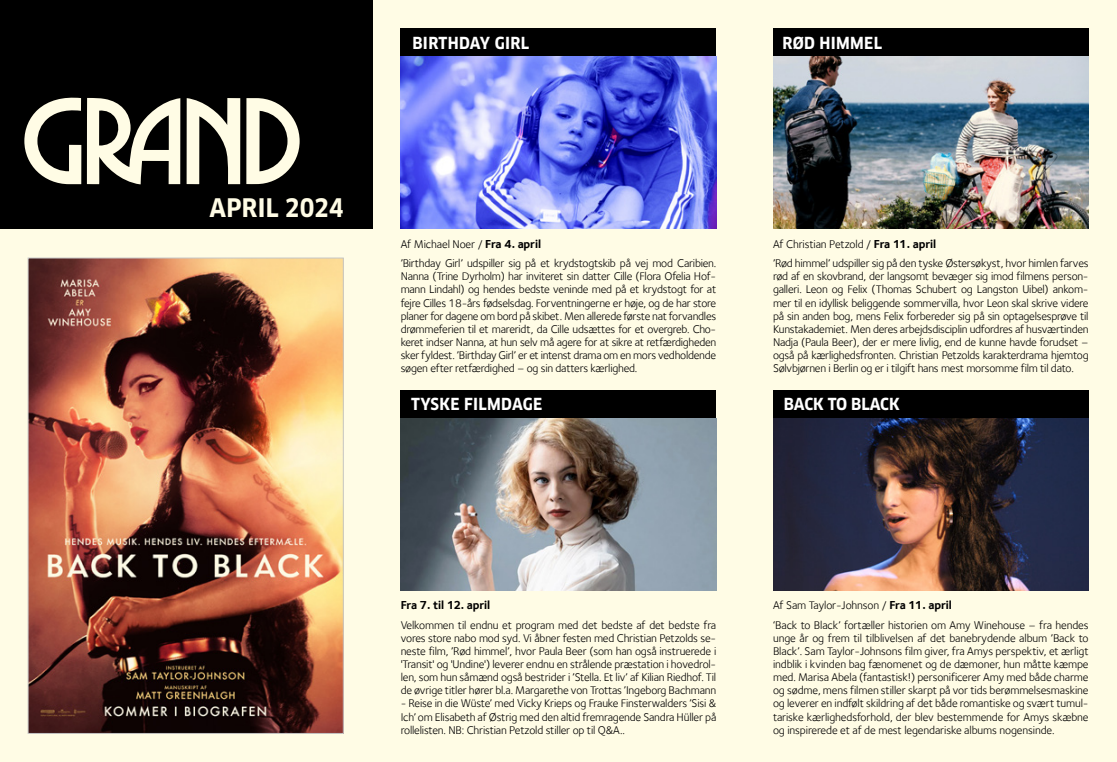
<style>
.page{position:relative;width:1117px;height:762px;background:#fff}
.page>*{position:absolute;margin:0;border:0;box-sizing:border-box;transform-origin:0 0}
.t1{font:700 25px "Clan Pro Narr";letter-spacing:.01em;color:#fffce5}
.t2{font:700 16.25px "Clan Pro Narr";letter-spacing:.02em;color:#fff}
.t3{font:700 16.25px "Clan Pro Narr";letter-spacing:-.005em;color:#fff}
.t4{font:700 11.88px "Foundry Sterling";letter-spacing:-.01em;color:#000}
.t5{font:11.5px/13.1px "Foundry Sterling";letter-spacing:-.02em;color:#000;text-align:justify}
.s1{font-weight:700;font-size:11.88px}
</style>
<div class="page">
<div style="left:0;top:0;width:1116px;height:762px;background:#fffce5"></div>
<div style="left:0;top:0;width:372px;height:229px;background:#000"></div>
<svg style="left:24px;top:97px;width:57px;height:87px"></svg>
<svg style="left:87px;top:98px;width:93px;height:86px"></svg>
<svg style="left:186px;top:98px;width:54px;height:86px"></svg>
<svg style="left:246px;top:98px;width:53px;height:86px"></svg>
<img style="left:30px;top:260px;width:311px;height:471px">
<div style="left:28px;top:258px;width:315px;height:475px;border:1px solid #c6c6c6"></div>
<div style="left:400px;top:390px;width:316px;height:56px;background:#000"></div>
<div style="left:400px;top:28px;width:316px;height:48px;background:#000"></div>
<div style="left:772px;top:28px;width:316px;height:48px;background:#000"></div>
<div style="left:772px;top:390px;width:316px;height:48px;background:#000"></div>
<img style="left:400px;top:418px;width:316px;height:172px">
<img style="left:400px;top:57px;width:316px;height:172px">
<img style="left:772px;top:57px;width:316px;height:172px">
<img style="left:772px;top:418px;width:316px;height:172px">
<h2 class="t2" style="left:412px;top:34px;width:118px">BIRTHDAY GIRL</h2>
<h2 class="t2" style="left:782px;top:34px;width:101px">RØD HIMMEL</h2>
<h1 class="t1" style="left:209px;top:193px;width:135px">APRIL 2024</h1>
<p class="t5" style="left:400px;top:234px;width:317px;line-height:19.4px">Af Michael Noer / <span class="s1">Fra 4. april<br></span>’Birthday Girl’ udspiller sig på et krydstogtskib på vej mod Caribien.</p>
<p class="t5" style="left:400px;top:270px;width:317px">Nanna (Trine Dyrholm) har inviteret sin datter Cille (Flora Ofelia Hof&shy;mann Lindahl) og hendes bedste veninde med på et krydstogt for at fejre Cilles 18-års fødselsdag. Forventningerne er høje, og de har store planer for dagene om bord på skibet. Men allerede første nat forvandles drømmeferien til et mareridt, da Cille udsættes for et overgreb. Cho&shy;keret indser Nanna, at hun selv må agere for at sikre at retfærdigheden sker fyldest. ’Birthday Girl’ er et intenst drama om en mors vedholdende søgen efter retfærdighed – og sin datters kærlighed.</p>
<h2 class="t2" style="left:411px;top:395px;width:132px">TYSKE FILMDAGE</h2>
<p class="t5" style="left:772px;top:234px;width:317px;line-height:19.4px">Af Christian Petzold / <span class="s1">Fra 11. april<br></span>’Rød himmel’ udspiller sig på den tyske Østersøkyst, hvor himlen farves</p>
<p class="t5" style="left:772px;top:270px;width:317px">rød af en skovbrand, der langsomt bevæger sig imod filmens person&shy;galleri. Leon og Felix (Thomas Schubert og Langston Uibel) ankom&shy;mer til en idyllisk beliggende sommervilla, hvor Leon skal skrive videre på sin anden bog, mens Felix forbereder sig på sin optagelsesprøve til Kunstakademiet. Men deres arbejdsdisciplin udfordres af husværtinden Nadja (Paula Beer), der er mere livlig, end de kunne havde forudset – også på kærlighedsfronten. Christian Petzolds karakterdrama hjemtog Sølvbjørnen i Berlin og er i tilgift hans mest morsomme film til dato.</p>
<h2 class="t3" style="left:783px;top:395px;width:117px">BACK TO BLACK</h2>
<p class="t4" style="left:400px;top:598px;width:91px">Fra 7. til 12. april</p>
<p class="t5" style="left:400px;top:618px;width:317px">Velkommen til endnu et program med det bedste af det bedste fra vores store nabo mod syd. Vi åbner festen med Christian Petzolds se&shy;neste film, ’Rød himmel’, hvor Paula Beer (som han også instruerede i 'Transit' og 'Undine') leverer endnu en strålende præstation i hovedrol&shy;len, som hun såmænd også bestrider i ’Stella. Et liv’ af Kilian Riedhof. Til de øvrige titler hører bl.a. Margarethe von Trottas ’Ingeborg Bachmann</p>
<p class="t5" style="left:400px;top:697px;width:317px">- Reise in die Wüste’ med Vicky Krieps og Frauke Finsterwalders ’Sisi &amp; Ich’ om Elisabeth af Østrig med den altid fremragende Sandra Hüller på rollelisten. NB: Christian Petzold stiller op til Q&amp;A..</p>
<p class="t5" style="left:772px;top:596px;width:317px;line-height:19.4px">Af Sam Taylor-Johnson / <span class="s1">Fra 11. april<br></span>‘Back to Black’ fortæller historien om Amy Winehouse – fra hendes</p>
<p class="t5" style="left:772px;top:631px;width:317px">unge år og frem til tilblivelsen af det banebrydende album ’Back to Black’. Sam Taylor-Johnsons film giver, fra Amys perspektiv, et ærligt indblik i kvinden bag fænomenet og de dæmoner, hun måtte kæmpe med. Marisa Abela (fantastisk!) personificerer Amy med både charme og sødme, mens filmen stiller skarpt på vor tids berømmelsesmaskine og leverer en indfølt skildring af det både romantiske og svært tumul&shy;tariske kærlighedsforhold, der blev bestemmende for Amys skæbne og inspirerede et af de mest legendariske albums nogensinde.</p>
</div>
